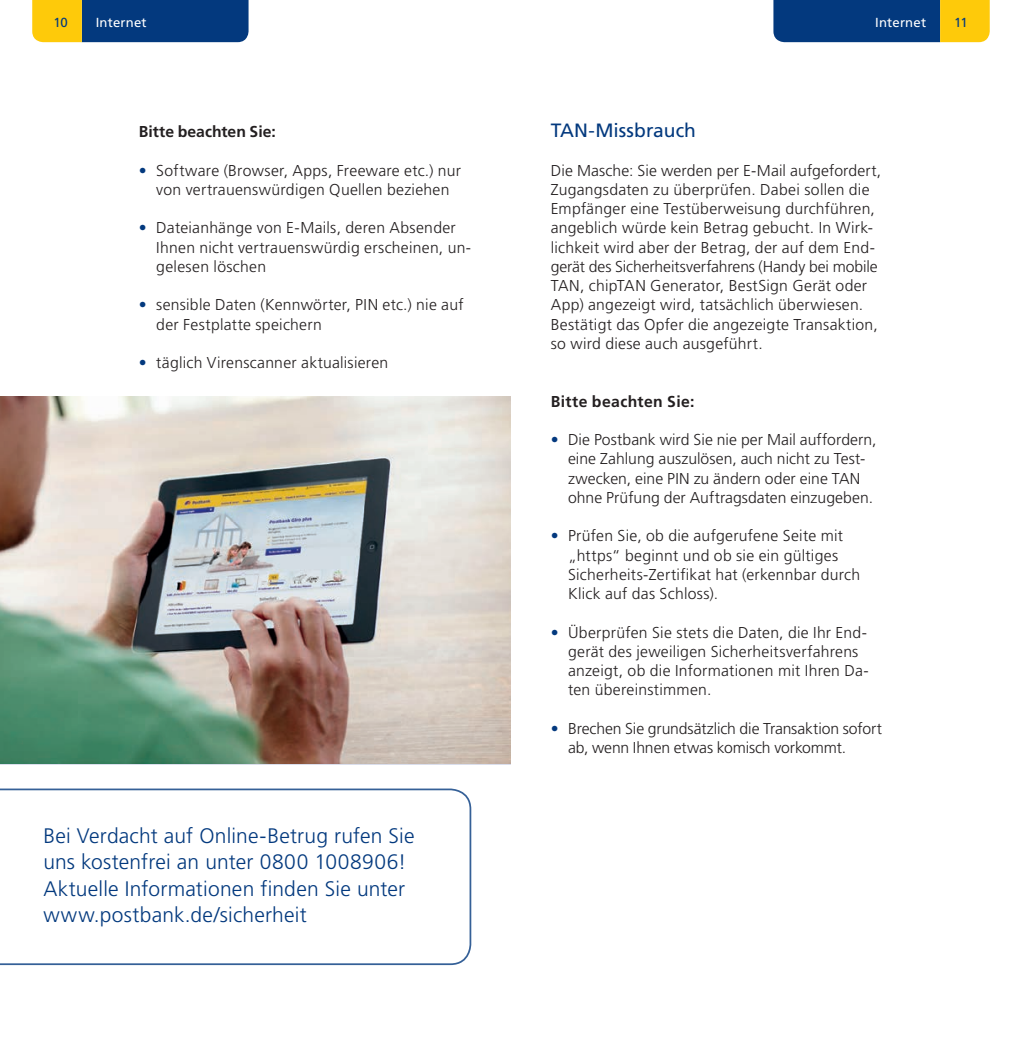
<style>
.page{position:relative;width:1022px;height:1042px;background:#fff}
.page>*{position:absolute;margin:0;border:0;box-sizing:border-box;transform-origin:0 0}
.t1{font:300 21px/26.2px "Frutiger LT Std";letter-spacing:.01em;color:#03397e}
.t2{font:19.25px "Frutiger LT Std";color:#03397e}
.t3{font:300 15.75px/19.2px "Frutiger LT Std";letter-spacing:.015em;color:#231f20}
.t4{font:300 15.75px/19.2px "Frutiger LT Std";letter-spacing:-.01em;color:#231f20}
.t5{font:700 15.75px "Frutiger LT Std";color:#231f20}
.t6{font:700 15.75px "Frutiger LT Std";letter-spacing:.02em;color:#231f20}
.t7{font:13.12px "Frutiger LT Std";letter-spacing:.015em;color:#fff}
.t8{font:13.12px "Frutiger LT Std";color:#03397e}
.s1{color:#03397e}
</style>
<div class="page">
<svg style="left:773px;top:0;width:217px;height:42px;background:#3d5b64"></svg>
<svg style="left:32px;top:0;width:217px;height:42px;background:#3d5b64"></svg>
<img style="left:0;top:397px;width:511px;height:366px">
<svg style="left:0;top:788px;width:472px;height:178px"></svg>
<p class="t8" style="left:54px;top:15px;width:16px">10</p>
<p class="t7" style="left:96px;top:15px;width:53px">Internet</p>
<p class="t7" style="left:875px;top:15px;width:53px">Internet</p>
<p class="t8" style="left:954px;top:15px;width:15px">11</p>
<p class="t5" style="left:139px;top:122px;width:138px">Bitte beachten Sie:</p>
<p class="t3" style="left:139px;top:161px;width:324px;text-align:center"><span class="s1">•</span> Software (Browser, Apps, Freeware etc.) nur von vertrauenswürdigen Quellen beziehen</p>
<p class="t3" style="left:156px;top:218px;width:316px;text-indent:-17px"><span class="s1">•</span> Dateianhänge von E-Mails, deren Absender<br>Ihnen nicht vertrauenswürdig erscheinen, un&shy;gelesen löschen</p>
<p class="t3" style="left:156px;top:295px;width:309px;text-indent:-17px"><span class="s1">•</span> sensible Daten (Kennwörter, PIN etc.) nie auf der Festplatte speichern</p>
<p class="t3" style="left:139px;top:353px;width:251px"><span class="s1">•</span> täglich Virenscanner aktualisieren</p>
<h1 class="t1" style="left:43px;top:823px;width:373px">Bei Verdacht auf Online-Betrug rufen Sie uns kostenfrei an unter 0800 1008906!<br>Aktuelle Informationen finden Sie unter www.postbank.de/sicherheit</h1>
<p class="t2" style="left:551px;top:119px;width:147px">TAN-Missbrauch</p>
<p class="t3" style="left:551px;top:161px;width:332px">Die Masche: Sie werden per E-Mail aufgefordert, Zugangsdaten zu überprüfen. Dabei sollen die Empfänger eine Testüberweisung durchführen, angeblich würde kein Betrag gebucht. In Wirk&shy;lichkeit wird aber der Betrag, der auf dem End&shy;gerät des Sicherheitsverfahrens (Handy bei mobile TAN, chipTAN Generator, BestSign Gerät oder App) angezeigt wird, tatsächlich überwiesen.<br>Bestätigt das Opfer die angezeigte Transaktion, so wird diese auch ausgeführt.</p>
<p class="t6" style="left:551px;top:392px;width:145px">Bitte beachten Sie:</p>
<p class="t3" style="left:568px;top:430px;width:310px;text-indent:-17px"><span class="s1">•</span> Die Postbank wird Sie nie per Mail auffordern, eine Zahlung auszulösen, auch nicht zu Test&shy;zwecken, eine PIN zu ändern oder eine TAN ohne Prüfung der Auftragsdaten einzugeben.</p>
<p class="t3" style="left:568px;top:526px;width:294px;text-indent:-17px"><span class="s1">•</span> Prüfen Sie, ob die aufgerufene Seite mit „https“ beginnt und ob sie ein gültiges Sicherheits-Zertifikat hat (erkennbar durch Klick auf das Schloss).</p>
<p class="t3" style="left:568px;top:623px;width:302px;text-indent:-17px"><span class="s1">•</span> Überprüfen Sie stets die Daten, die Ihr End&shy;gerät des jeweiligen Sicherheitsverfahrens anzeigt, ob die Informationen mit Ihren Da&shy;ten übereinstimmen.</p>
<p class="t4" style="left:568px;top:719px;width:315px;text-indent:-17px"><span class="s1">•</span> Brechen Sie grundsätzlich die Transaktion sofort ab, wenn Ihnen etwas komisch vorkommt.</p>
</div>
